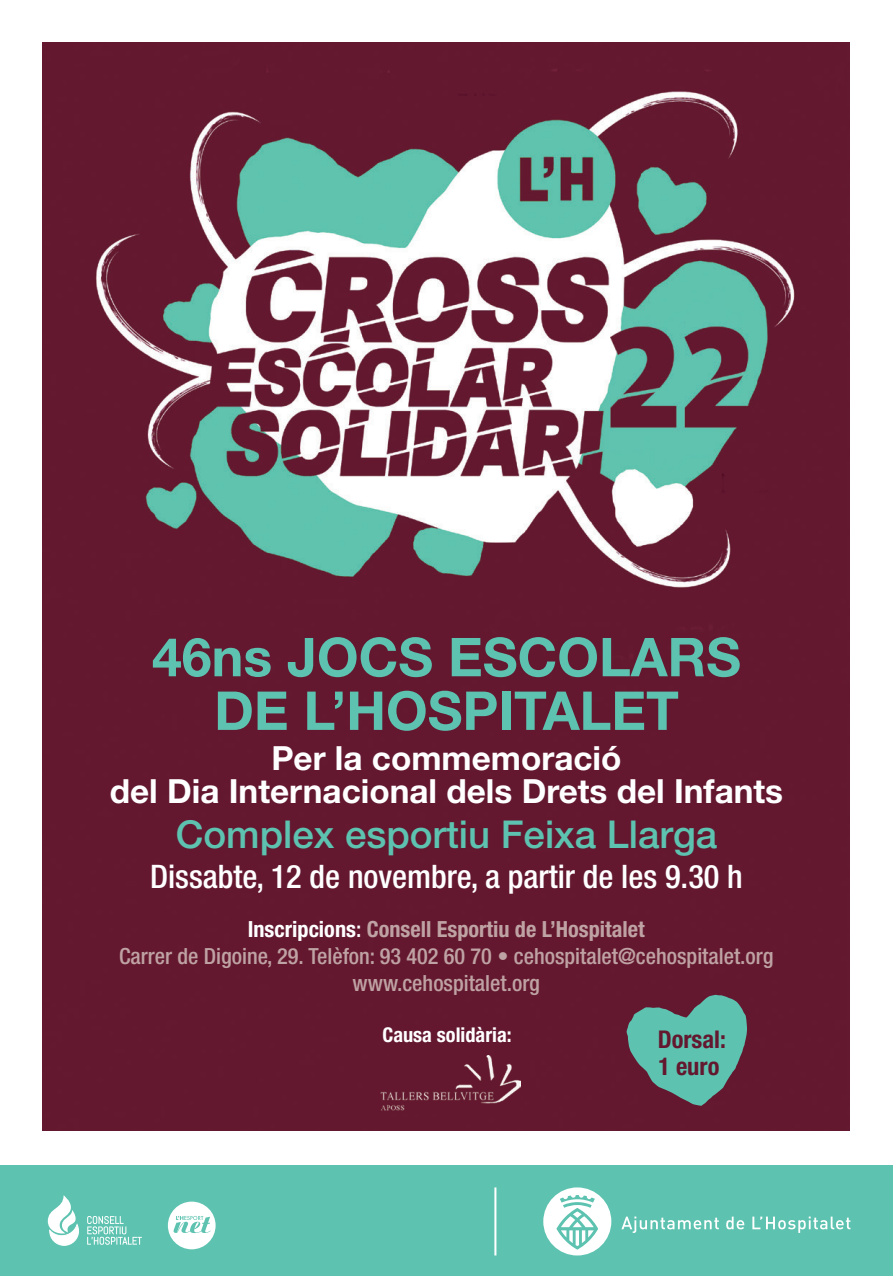
<style>
.page{position:relative;width:893px;height:1276px;background:#fff}
.page>*{position:absolute;margin:0;border:0;box-sizing:border-box;transform-origin:0 0}
.t1{font:700 53.7px "Helvetica Neue LT";color:#5dc3b0}
.t2{font:500 38.4px "Helvetica Neue LT";color:#5dc3b0}
.t3{font:700 33.3px "Helvetica Neue LT";color:#fff}
.t4{font:500 condensed 32.4px "Helvetica Neue LT";color:#fff}
.t5{font:700 condensed 24.6px "Helvetica Neue LT";color:#63182f}
.t6{font:500 condensed 22.2px "Helvetica Neue LT";color:#bfa2a3}
.t7{font:700 condensed 22.2px "Helvetica Neue LT";color:#bfa2a3}
.t8{font:700 condensed 20.4px "Helvetica Neue LT";color:#fff}
.s1{color:#fff}
.s2{font-weight:500;color:#fff}
</style>
<div class="page">
<div style="left:0;top:1165px;width:893px;height:111px;background:#5dc3b0"></div>
<hr style="left:494px;top:1187px;width:2px;height:68px;background:#fff">
<div style="left:543px;top:1187px;width:68px;height:68px;background:#fff;border-radius:50%"></div>
<svg style="left:556px;top:1195px;width:42px;height:54px"></svg>
<svg style="left:621px;top:1216px;width:98px;height:17px"></svg>
<svg style="left:726px;top:1216px;width:18px;height:13px"></svg>
<svg style="left:752px;top:1216px;width:98px;height:17px"></svg>
<img style="left:43px;top:43px;width:806px;height:1087px">
<div style="left:168px;top:1201px;width:48px;height:48px;background:#fff;border-radius:50%"></div>
<svg style="left:174px;top:1216px;width:37px;height:17px"></svg>
<svg style="left:87px;top:1216px;width:55px;height:28px"></svg>
<svg style="left:48px;top:1195px;width:31px;height:50px"></svg>
<img style="left:375px;top:1055px;width:145px;height:58px">
<svg style="left:626px;top:994px;width:121px;height:111px;background:#5e8b86"></svg>
<p class="t1" style="left:152px;top:624px;width:590px">46ns JOCS ESCOLARS</p>
<p class="t1" style="left:214px;top:677px;width:466px">DE L’HOSPITALET</p>
<p class="t3" style="left:271px;top:738px;width:352px">Per la commemoració</p>
<p class="t3" style="left:110px;top:770px;width:675px">del Dia Internacional dels Drets del Infants</p>
<p class="t2" style="left:176px;top:812px;width:543px">Complex esportiu Feixa Llarga</p>
<p class="t4" style="left:150px;top:857px;width:594px">Dissabte, 12 de novembre, a partir de les 9.30 h</p>
<p class="t7" style="left:248px;top:915px;width:399px"><span class="s1">Inscripcions</span><span class="s2">:</span> Consell Esportiu de L’Hospitalet</p>
<p class="t6" style="left:119px;top:943px;width:656px">Carrer de Digoine, 29. Telèfon: 93 402 60 70 • cehospitalet@cehospitalet.org</p>
<p class="t6" style="left:353px;top:970px;width:189px">www.cehospitalet.org</p>
<p class="t8" style="left:382px;top:1022px;width:131px">Causa solidària:</p>
<p class="t5" style="left:658px;top:1024px;width:70px">Dorsal:</p>
<p class="t5" style="left:658px;top:1051px;width:63px">1 euro</p>
</div>
